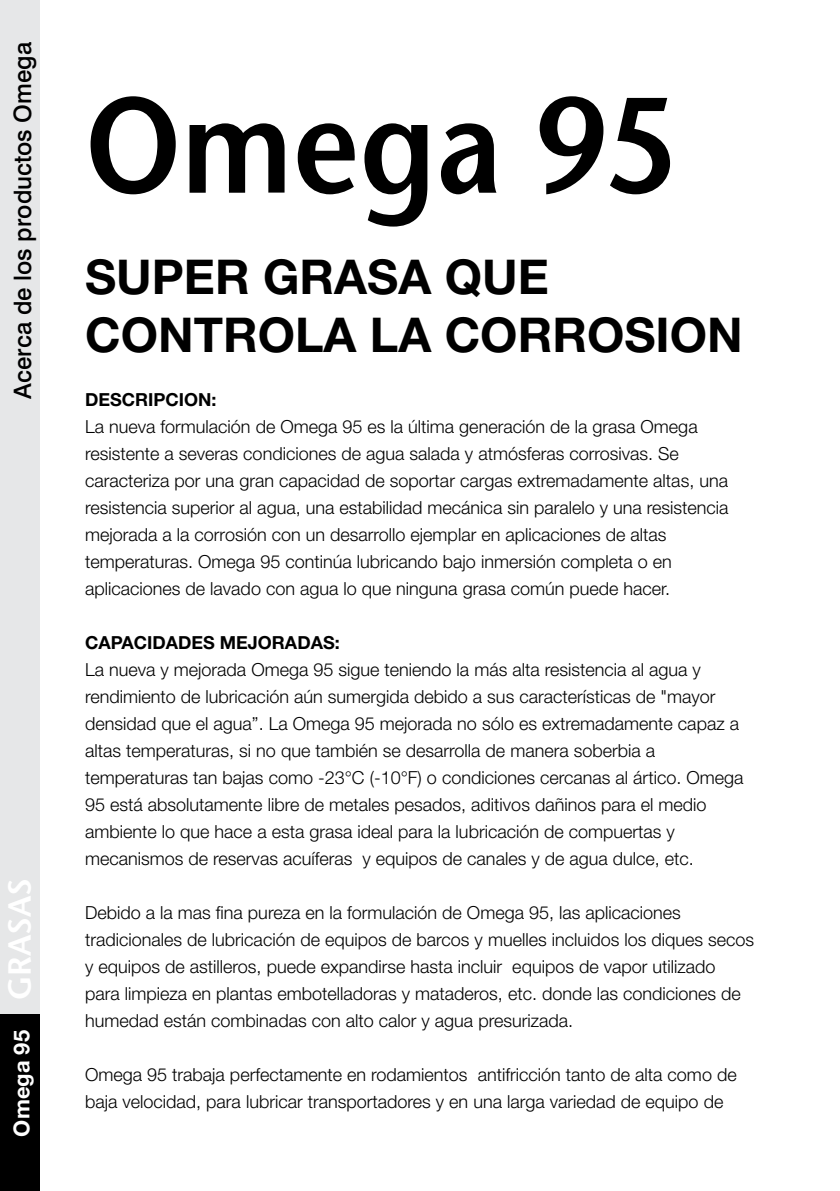
<style>
.page{position:relative;width:840px;height:1191px;background:#fff}
.page>*{position:absolute;margin:0;border:0;box-sizing:border-box;transform-origin:0 0}
.t1{font:600 135.4px "Stone Sans";color:#000;scale:.9 1}
.t2{font:700 48px/57.6px "Helvetica Neue";color:#000}
.t3{font:600 32px "Stone Sans";color:#fff}
.t4{font:500 24px "Swiss 721 BT";color:#000}
.t5{font:700 22px "Helvetica Neue";color:#fff}
.t6{font:300 18px/27px "Helvetica Neue";color:#000}
.t7{font:700 18px "Helvetica Neue";color:#000}
</style>
<div class="page">
<div style="left:0;top:0;width:40px;height:1189px;background:#e6e7e8"></div>
<div style="left:0;top:1014px;width:39px;height:177px;background:#000"></div>
<h3 class="t4" style="left:8px;top:399px;width:358px;rotate:-90deg">Acerca de los productos Omega</h3>
<h3 class="t3" style="left:0;top:1000px;width:124px;rotate:-90deg">GRASAS</h3>
<p class="t5" style="left:8px;top:1136px;width:108px;rotate:-90deg">Omega 95</p>
<h1 class="t1" style="left:85px;top:61px;width:658px">Omega 95</h1>
<h2 class="t2" style="left:85px;top:247px;width:658px">SUPER GRASA QUE<br>CONTROLA LA CORROSION</h2>
<p class="t7" style="left:85px;top:388px;width:133px">DESCRIPCION:</p>
<p class="t6" style="left:85px;top:412px;width:644px">La nueva formulación de Omega 95 es la última generación de la grasa Omega resistente a severas condiciones de agua salada y atmósferas corrosivas. Se caracteriza por una gran capacidad de soportar cargas extremadamente altas, una resistencia superior al agua, una estabilidad mecánica sin paralelo y una resistencia mejorada a la corrosión con un desarrollo ejemplar en aplicaciones de altas temperaturas. Omega 95 continúa lubricando bajo inmersión completa o en aplicaciones de lavado con agua lo que ninguna grasa común puede hacer.</p>
<p class="t7" style="left:85px;top:631px;width:256px">CAPACIDADES MEJORADAS:</p>
<p class="t6" style="left:85px;top:655px;width:659px">La nueva y mejorada Omega 95 sigue teniendo la más alta resistencia al agua y rendimiento de lubricación aún sumergida debido a sus características de "mayor densidad que el agua”. La Omega 95 mejorada no sólo es extremadamente capaz a altas temperaturas, si no que también se desarrolla de manera soberbia a temperaturas tan bajas como -23°C (-10°F) o condiciones cercanas al ártico. Omega 95 está absolutamente libre de metales pesados, aditivos dañinos para el medio ambiente lo que hace a esta grasa ideal para la lubricación de compuertas y mecanismos de reservas acuíferas y equipos de canales y de agua dulce, etc.</p>
<p class="t6" style="left:85px;top:898px;width:670px">Debido a la mas fina pureza en la formulación de Omega 95, las aplicaciones tradicionales de lubricación de equipos de barcos y muelles incluidos los diques secos y equipos de astilleros, puede expandirse hasta incluir equipos de vapor utilizado para limpieza en plantas embotelladoras y mataderos, etc. donde las condiciones de humedad están combinadas con alto calor y agua presurizada.</p>
<p class="t6" style="left:85px;top:1060px;width:652px">Omega 95 trabaja perfectamente en rodamientos antifricción tanto de alta como de baja velocidad, para lubricar transportadores y en una larga variedad de equipo de</p>
</div>
